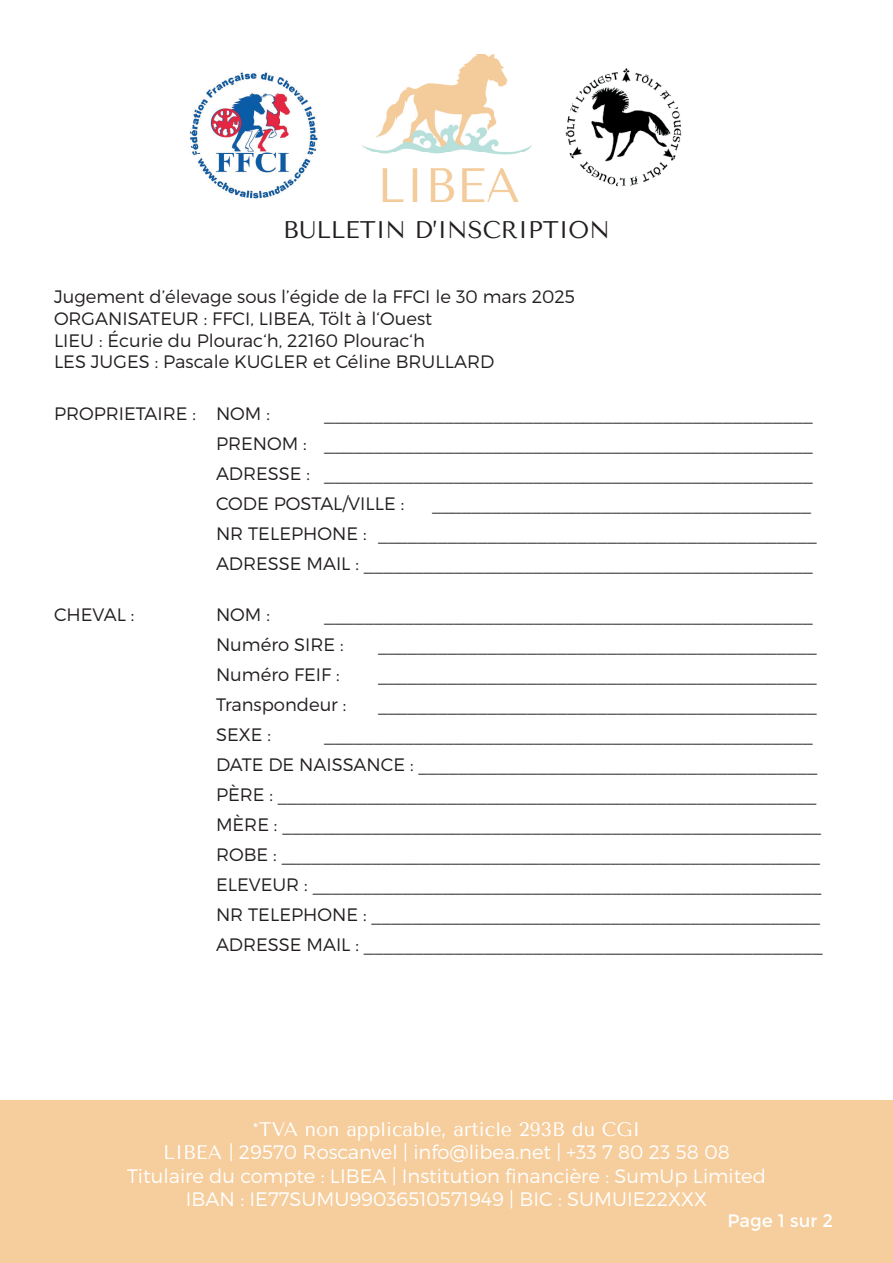
<style>
.page{position:relative;width:893px;height:1263px;background:#fff}
.page>*{position:absolute;margin:0;border:0;box-sizing:border-box;transform-origin:0 0}
.t1{font:24px "Tenor Sans";color:#231f20}
.t2{font:300 19.5px/23.4px "Montserrat";color:#fff;text-align:center}
.t3{font:19.5px "Tenor Sans";color:#fff}
.t4{font:300 18px/30px "Montserrat";color:#231f20}
.t5{font:18px "Montserrat";color:#fff}
.s1{font-family:"Tenor Sans";font-weight:400}
</style>
<div class="page">
<div style="left:1px;top:1101px;width:892px;height:162px;background:#f6cd9c"></div>
<img style="left:361px;top:54px;width:171px;height:148px">
<img style="left:189px;top:72px;width:129px;height:127px">
<img style="left:563px;top:68px;width:120px;height:120px;border-radius:60px">
<h1 class="t1" style="left:283px;top:216px;width:328px">BULLETIN D’INSCRIPTION</h1>
<p class="t4" style="left:54px;top:286px;width:523px;line-height:21.6px">Jugement d’élevage sous l’égide de la FFCI le 30 mars 2025<br>ORGANISATEUR : FFCI, LIBEA, Tölt à l‘Ouest<br>LIEU : Écurie du Plourac‘h, 22160 Plourac‘h<br>LES JUGES : Pascale KUGLER et Céline BRULLARD</p>
<p class="t4" style="left:54px;top:398px;width:217px">PROPRIETAIRE : NOM :</p>
<p class="t4" style="left:216px;top:398px;width:598px;text-align:justify;text-indent:108px">_________________________________________________ PRENOM : _________________________________________________ ADRESSE : _________________________________________________ CODE POSTAL/VILLE :</p>
<p class="t4" style="left:216px;top:488px;width:602px;text-indent:216px">______________________________________<br>NR TELEPHONE : ____________________________________________<br>ADRESSE MAIL : _____________________________________________</p>
<p class="t4" style="left:54px;top:600px;width:82px">CHEVAL :</p>
<p class="t4" style="left:216px;top:600px;width:55px">NOM :</p>
<p class="t4" style="left:216px;top:600px;width:598px;text-indent:108px">_________________________________________________<br>Numéro SIRE :</p>
<p class="t4" style="left:378px;top:630px;width:440px">____________________________________________</p>
<p class="t4" style="left:216px;top:660px;width:125px">Numéro FEIF :</p>
<p class="t4" style="left:378px;top:660px;width:440px">____________________________________________</p>
<p class="t4" style="left:216px;top:690px;width:132px">Transpondeur :</p>
<p class="t4" style="left:378px;top:690px;width:440px">____________________________________________</p>
<p class="t4" style="left:216px;top:720px;width:56px">SEXE :</p>
<p class="t4" style="left:216px;top:720px;width:608px;text-indent:108px">_________________________________________________ DATE DE NAISSANCE : ________________________________________ PÈRE : ______________________________________________________ MÈRE : ______________________________________________________ ROBE : ______________________________________________________ ELEVEUR : ___________________________________________________ NR TELEPHONE : _____________________________________________ ADRESSE MAIL : ______________________________________________</p>
<p class="t3" style="left:252px;top:1118px;width:390px">*TVA non applicable, article 293B du CGI</p>
<p class="t2" style="left:127px;top:1140px;width:640px"><span class="s1">LIBEA</span> | 29570 Roscanvel | info@libea.net | +33 7 80 23 58 08<br>Titulaire du compte : LIBEA | Institution financière : SumUp Limited<br>IBAN : IE77SUMU99036510571949 | BIC : SUMUIE22XXX</p>
<p class="t5" style="left:727px;top:1210px;width:107px">Page 1 sur 2</p>
</div>
